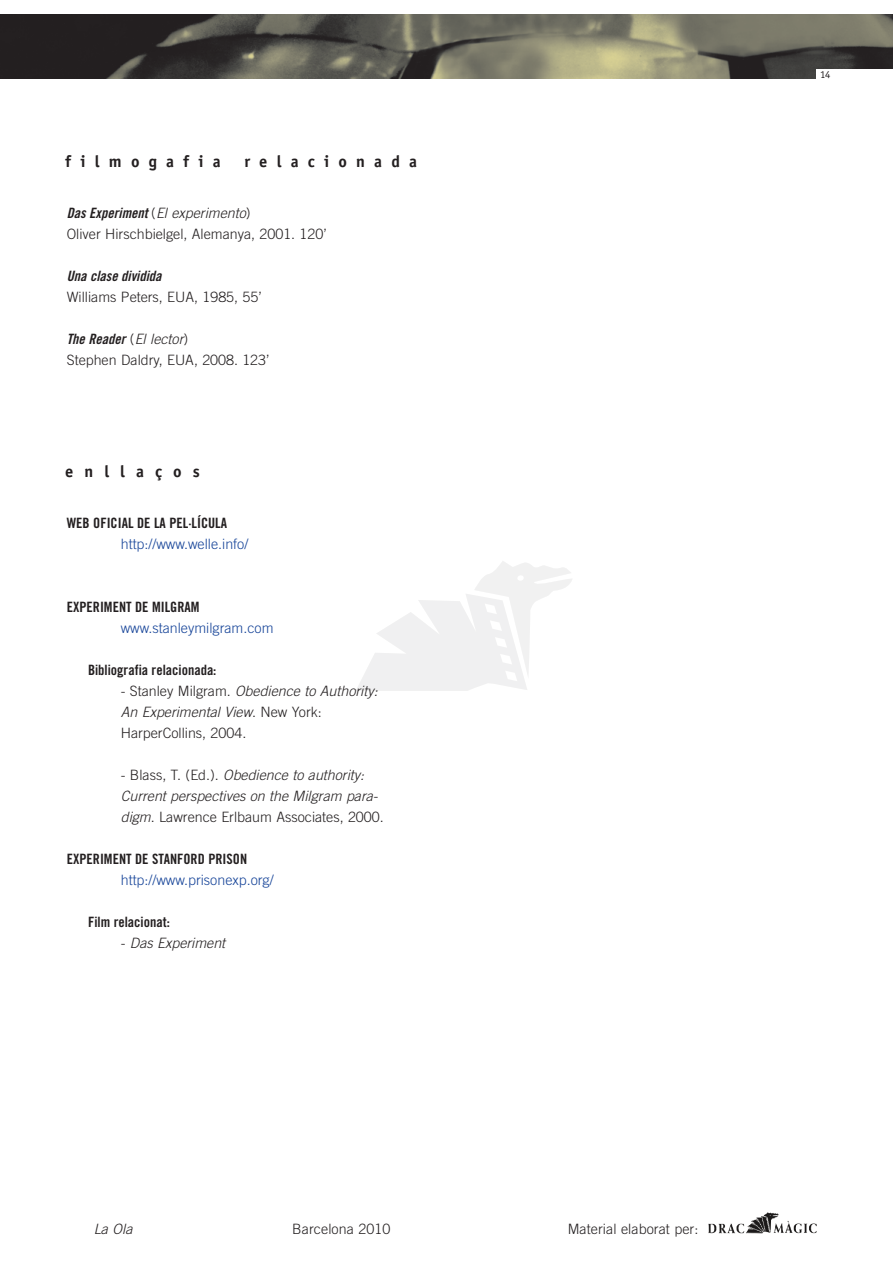
<style>
.page{position:relative;width:893px;height:1263px;background:#fff}
.page>*{position:absolute;margin:0;border:0;box-sizing:border-box;transform-origin:0 0}
.t1{font:700 16.5px "Officina Sans Std";letter-spacing:.555em;color:#231f20}
.t2{font:300 14.25px/21px "Trade Gothic LT Std";color:#231f20}
.t3{font:14.25px/21px "Trade Gothic LT Std Bd Cn 20";color:#231f20}
.t4{font:italic 300 14.25px/21px "Trade Gothic LT Std";color:#231f20}
.t5{font:300 14.25px/21px "Trade Gothic LT Std";color:#154398}
.t6{font:10.5px "Officina Serif Std";color:#231f20}
.s1{font-family:"Trade Gothic LT Std Bd Cn 20 Obl";font-weight:400}
.s2{font-style:italic}
.s3{font-family:"Trade Gothic LT Std";font-weight:300;color:#154398}
.s4{font-family:"Trade Gothic LT Std Bd Cn 20";font-weight:400;color:#231f20}
.s5{font-style:normal}
</style>
<div class="page">
<img style="left:0;top:15px;width:893px;height:64px">
<div style="left:816px;top:69px;width:77px;height:19px;background:#fff"></div>
<img style="left:708px;top:1212px;width:108px;height:22px">
<svg style="left:356px;top:561px;width:216px;height:130px"></svg>
<p class="t1" style="left:65px;top:151px;width:157px">filmogafia</p>
<p class="t1" style="left:245px;top:151px;width:174px">relacionada</p>
<p class="t2" style="left:67px;top:202px;width:261px"><span class="s1">Das Experiment</span> (<span class="s2">El experimento</span>)<br>Oliver Hirschbielgel, Alemanya, 2001. 120’</p>
<p class="t2" style="left:67px;top:265px;width:196px"><span class="s1">Una clase dividida<br></span>Williams Peters, EUA, 1985, 55’</p>
<p class="t2" style="left:67px;top:328px;width:204px"><span class="s1">The Reader</span> (<span class="s2">El lector</span>)<br>Stephen Daldry, EUA, 2008. 123’</p>
<p class="t1" style="left:65px;top:461px;width:136px">enllaços</p>
<p class="t3" style="left:121px;top:512px;width:129px;text-indent:-54px">WEB OFICIAL DE LA PEL·LÍCULA <span class="s3">http://www.welle.info/</span></p>
<p class="t5" style="left:121px;top:596px;width:154px;text-indent:-54px"><span class="s4">EXPERIMENT DE MILGRAM </span>www.stanleymilgram.com</p>
<p class="t3" style="left:88px;top:659px;width:130px">Bibliografia relacionada:</p>
<p class="t2" style="left:121px;top:680px;width:258px">- Stanley Milgram. <span class="s2">Obedience to Authority:<br>An Experimental View</span>. New York:<br>HarperCollins, 2004.</p>
<p class="t4" style="left:121px;top:765px;width:264px"><span class="s5">- Blass, T. (Ed.).</span> Obedience to authority:<br>Current perspectives on the Milgram para&shy;digm<span class="s5">. Lawrence Erlbaum Associates, 2000.</span></p>
<p class="t3" style="left:121px;top:848px;width:155px;text-indent:-54px">EXPERIMENT DE STANFORD PRISON <span class="s3">http://www.prisonexp.org/</span></p>
<p class="t3" style="left:88px;top:911px;width:83px">Film relacionat:</p>
<p class="t4" style="left:121px;top:933px;width:106px"><span class="s5">-</span> Das Experiment</p>
<p class="t4" style="left:94px;top:1219px;width:41px">La Ola</p>
<p class="t2" style="left:292px;top:1218px;width:100px">Barcelona 2010</p>
<p class="t2" style="left:568px;top:1218px;width:132px">Material elaborat per:</p>
<p class="t6" style="left:820px;top:69px;width:12px">14</p>
</div>
